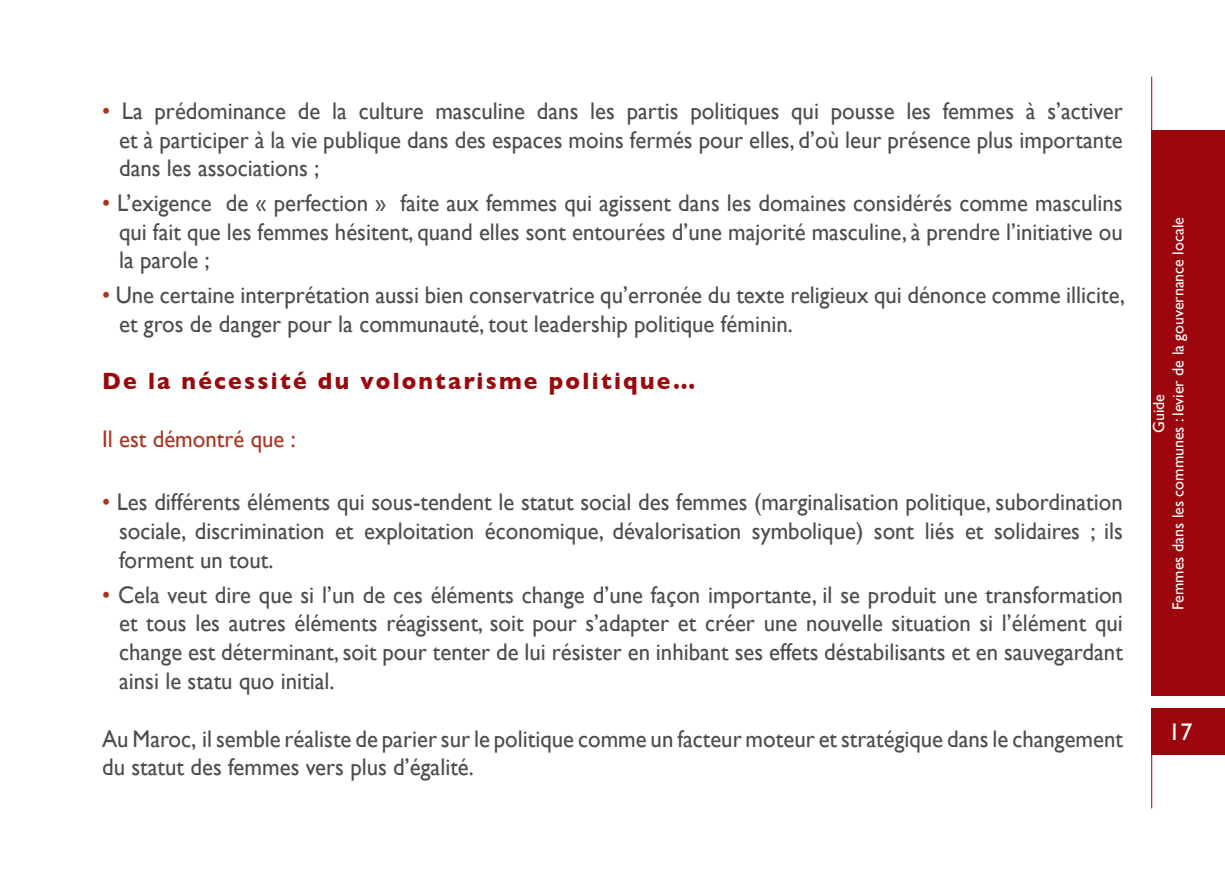
<style>
.page{position:relative;width:1225px;height:885px;background:#fff}
.page>*{position:absolute;margin:0;border:0;box-sizing:border-box;transform-origin:0 0}
.t1{font:24px/28.8px "Gill Sans";color:#4b4c4d;text-align:justify;scale:.95 1}
.t2{font:700 24px "Gill Sans";letter-spacing:.1em;color:#9b070c;scale:.95 1}
.t3{font:24px "Gill Sans";color:#a93321;scale:.95 1}
.t4{font:24px "Gill Sans";color:#fff}
.t5{font:16px/19.2px "Gill Sans";color:#fff;text-align:center}
.s1{color:#a93321}
</style>
<div class="page">
<div style="left:1151px;top:130px;width:74px;height:624px;background:#9b070c"></div>
<hr style="left:1151px;top:77px;width:1px;height:731px;background:#9b070c">
<div style="left:1150px;top:696px;width:75px;height:11px;background:#fff"></div>
<p class="t1" style="left:119px;top:96px;width:1058px;text-indent:-17px"><span class="s1">•</span> La prédominance de la culture masculine dans les partis politiques qui pousse les femmes à s’activer et à participer à la vie publique dans des espaces moins fermés pour elles, d’où leur présence plus importante dans les associations ;</p>
<p class="t1" style="left:119px;top:188px;width:1058px;text-indent:-17px"><span class="s1">•</span> L’exigence de « perfection » faite aux femmes qui agissent dans les domaines considérés comme masculins qui fait que les femmes hésitent, quand elles sont entourées d’une majorité masculine, à prendre l’initiative ou la parole ;</p>
<p class="t1" style="left:119px;top:280px;width:1060px;text-indent:-17px"><span class="s1">•</span> Une certaine interprétation aussi bien conservatrice qu’erronée du texte religieux qui dénonce comme illicite, et gros de danger pour la communauté, tout leadership politique féminin.</p>
<p class="t2" style="left:102px;top:367px;width:626px">De la nécessité du volontarisme politique…</p>
<p class="t3" style="left:102px;top:425px;width:205px">Il est démontré que :</p>
<p class="t1" style="left:119px;top:487px;width:1058px;text-indent:-17px"><span class="s1">•</span> Les différents éléments qui sous-tendent le statut social des femmes (marginalisation politique, subordination sociale, discrimination et exploitation économique, dévalorisation symbolique) sont liés et solidaires ; ils forment un tout.</p>
<p class="t1" style="left:119px;top:579px;width:1058px;text-indent:-17px"><span class="s1">•</span> Cela veut dire que si l’un de ces éléments change d’une façon importante, il se produit une transformation et tous les autres éléments réagissent, soit pour s’adapter et créer une nouvelle situation si l’élément qui change est déterminant, soit pour tenter de lui résister en inhibant ses effets déstabilisants et en sauvegardant ainsi le statu quo initial.</p>
<p class="t1" style="left:102px;top:723px;width:1076px">Au Maroc, il semble réaliste de parier sur le politique comme un facteur moteur et stratégique dans le changement du statut des femmes vers plus d’égalité.</p>
<p class="t5" style="left:1149px;top:610px;width:394px;rotate:-90deg">Guide<br>Femmes dans les communes : levier de la gouvernance locale</p>
<p class="t4" style="left:1168px;top:718px;width:24px">17</p>
</div>
